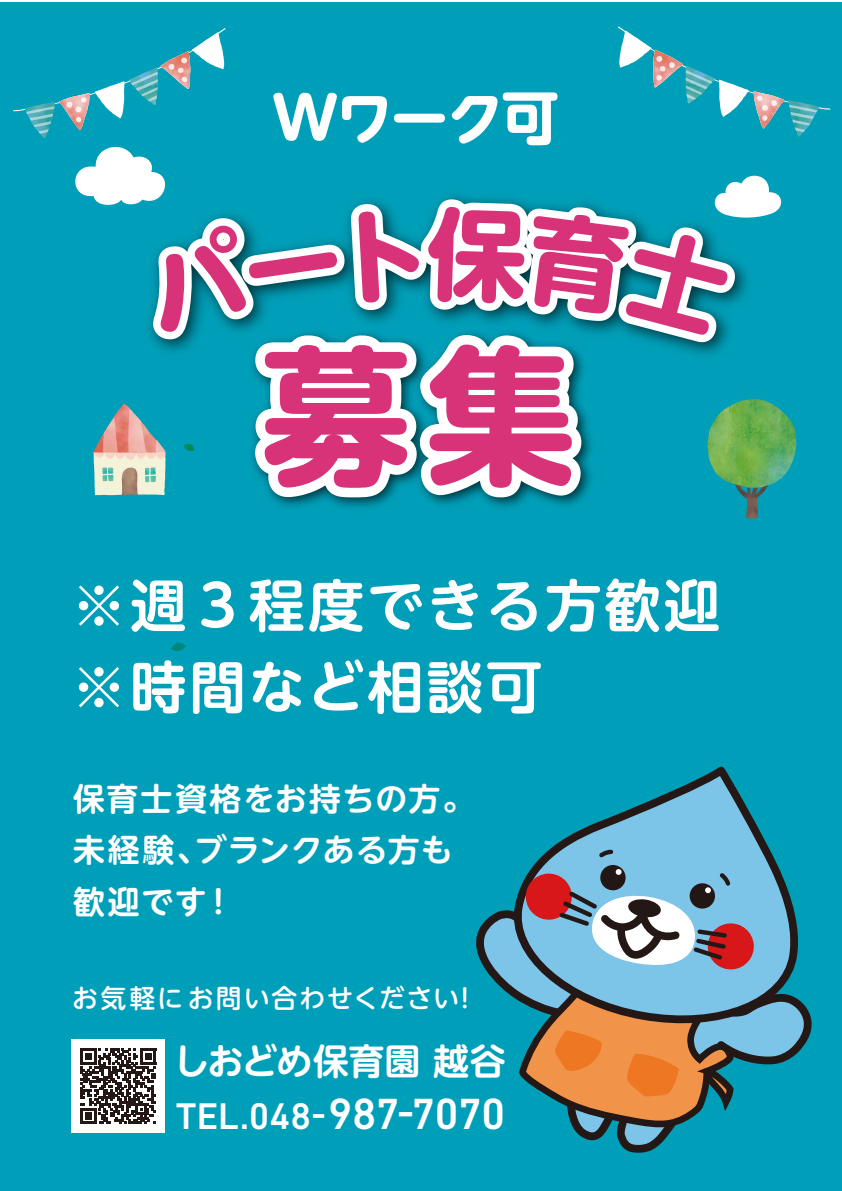
<style>
.page{position:relative;width:842px;height:1191px;background:#fff}
.page>*{position:absolute;margin:0;border:0;box-sizing:border-box;transform-origin:0 0}
.t1{font:700 149.6px "UD Shin M Go Pro";color:#d83379}
.t2{font:700 57.6px "UD Shin M Go Pro";letter-spacing:-.045em;color:#fff}
.t3{font:700 56.5px "UD Shin M Go Pro De";letter-spacing:.05em;color:#fff}
.t4{font:500 37.7px "DIN Next LT Pro";letter-spacing:.005em;color:#fff}
.t5{font:700 36px "UD Shin M Go Pro De";letter-spacing:-.01em;color:#fff}
.t6{font:700 31.9px/51.3px "UD Shin M Go Pro De";letter-spacing:.05em;color:#fff}
.t7{font:500 25.8px "UD Shin M Go Pro";letter-spacing:.075em;color:#fff}
.s1{font-size:44.4px}
</style>
<div class="page">
<div style="left:0;top:2px;width:842px;height:1189px;background:#009fb9"></div>
<svg style="left:171px;top:642px;width:15px;height:9px"></svg>
<svg style="left:13px;top:28px;width:213px;height:94px"></svg>
<svg style="left:618px;top:27px;width:212px;height:94px"></svg>
<div style="left:71px;top:1039px;width:94px;height:94px;background:#fff"></div>
<svg style="left:81px;top:1048px;width:75px;height:76px"></svg>
<svg style="left:531px;top:766px;width:249px;height:103px"></svg>
<div style="left:600px;top:865px;width:26px;height:25px;background:#221714;border-radius:50%"></div>
<svg style="left:476px;top:869px;width:332px;height:280px"></svg>
<svg style="left:597px;top:847px;width:18px;height:12px"></svg>
<svg style="left:75px;top:146px;width:711px;height:361px"></svg>
<h2 class="t2" style="left:272px;top:71px;width:288px">Wワーク可</h2>
<h1 class="t1" style="left:261px;top:294px;width:316px">募集</h1>
<h3 class="t3" style="left:71px;top:559px;width:651px">※週３程度できる方歓迎</h3>
<h3 class="t3" style="left:71px;top:641px;width:473px">※時間など相談可</h3>
<p class="t6" style="left:73px;top:772px;width:403px">保育士資格をお持ちの方。未経験、ブランクある方も歓迎です！</p>
<p class="t7" style="left:72px;top:977px;width:398px">お気軽にお問い合わせください!</p>
<p class="t5" style="left:173px;top:1031px;width:334px">しおどめ保育園 越谷</p>
<p class="t4" style="left:176px;top:1094px;width:331px">TEL.048-<span class="s1">987-7070</span></p>
</div>
